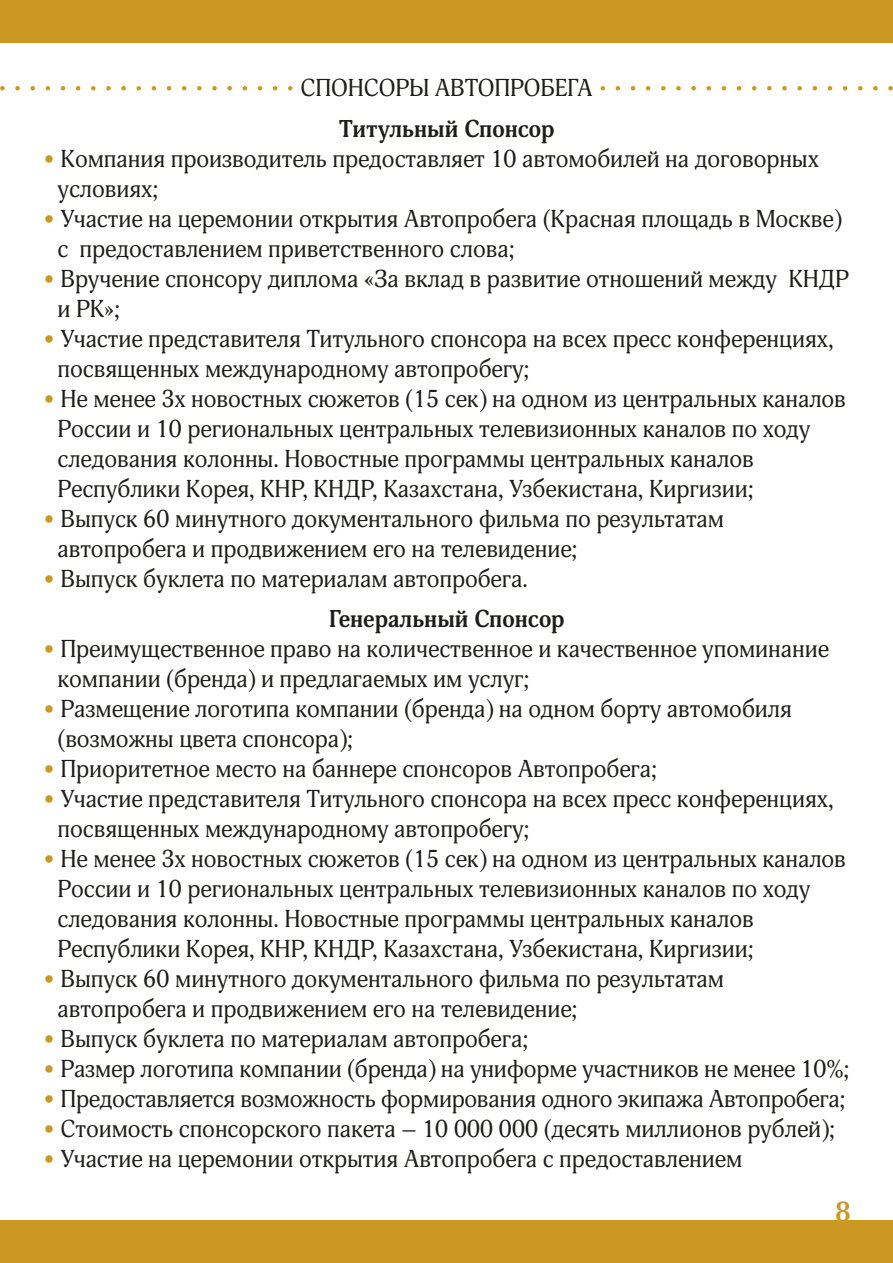
<style>
.page{position:relative;width:893px;height:1263px;background:#fff}
.page>*{position:absolute;margin:0;border:0;box-sizing:border-box;transform-origin:0 0}
.t1{font:700 27px "Adonis C";color:#cb9824}
.t2{font:24px/30px "Adonis C";color:#1d1d1b}
.t3{font:700 24px "Adonis C";color:#1d1d1b}
.s1{color:#cb9824}
.s2{font-weight:700}
</style>
<div class="page">
<div style="left:0;top:1220px;width:893px;height:43px;background:#cb9824"></div>
<div style="left:0;top:0;width:893px;height:43px;background:#cb9824"></div>
<svg style="left:2px;top:86px;width:276px;height:5px"></svg>
<svg style="left:618px;top:86px;width:275px;height:5px"></svg>
<p class="t2" style="left:300px;top:73px;width:294px">СПОНСОРЫ АВТОПРОБЕГА</p>
<p class="t3" style="left:338px;top:115px;width:218px">Титульный Спонсор</p>
<p class="t2" style="left:58px;top:144px;width:763px;text-indent:-15px"><span class="s1">•</span> Компания производитель предоставляет 10 автомобилей на договорных условиях;</p>
<p class="t2" style="left:58px;top:204px;width:785px;text-indent:-15px"><span class="s1">•</span> Участие на церемонии открытия Автопробега (Красная площадь в Москве) с предоставлением приветственного слова;</p>
<p class="t2" style="left:58px;top:264px;width:793px;text-indent:-15px"><span class="s1">•</span> Вручение спонсору диплома «За вклад в развитие отношений между КНДР и РК»;</p>
<p class="t2" style="left:58px;top:324px;width:777px;text-indent:-15px"><span class="s1">•</span> Участие представителя Титульного спонсора на всех пресс конференциях, посвященных международному автопробегу;</p>
<p class="t2" style="left:58px;top:384px;width:790px;text-indent:-15px"><span class="s1">•</span> Не менее 3х новостных сюжетов (15 сек) на одном из центральных каналов России и 10 региональных центральных телевизионных каналов по ходу следования колонны. Новостные программы центральных каналов Республики Корея, КНР, КНДР, Казахстана, Узбекистана, Киргизии;</p>
<p class="t2" style="left:58px;top:504px;width:668px;text-indent:-15px"><span class="s1">•</span> Выпуск 60 минутного документального фильма по результатам автопробега и продвижением его на телевидение;</p>
<p class="t2" style="left:328px;top:558px;width:238px;line-height:40.5px;text-indent:-286px"><span class="s1">•</span> Выпуск буклета по материалам автопробега.<br><span class="s2">Генеральный Спонсор</span></p>
<p class="t2" style="left:58px;top:634px;width:773px;text-indent:-15px"><span class="s1">•</span> Преимущественное право на количественное и качественное упоминание компании (бренда) и предлагаемых им услуг;</p>
<p class="t2" style="left:58px;top:694px;width:736px;text-indent:-15px"><span class="s1">•</span> Размещение логотипа компании (бренда) на одном борту автомобиля (возможны цвета спонсора);</p>
<p class="t2" style="left:43px;top:754px;width:617px"><span class="s1">•</span> Приоритетное место на баннере спонсоров Автопробега;</p>
<p class="t2" style="left:58px;top:784px;width:777px;text-indent:-15px"><span class="s1">•</span> Участие представителя Титульного спонсора на всех пресс конференциях, посвященных международному автопробегу;</p>
<p class="t2" style="left:58px;top:844px;width:790px;text-indent:-15px"><span class="s1">•</span> Не менее 3х новостных сюжетов (15 сек) на одном из центральных каналов России и 10 региональных центральных телевизионных каналов по ходу следования колонны. Новостные программы центральных каналов Республики Корея, КНР, КНДР, Казахстана, Узбекистана, Киргизии;</p>
<p class="t2" style="left:58px;top:964px;width:668px;text-indent:-15px"><span class="s1">•</span> Выпуск 60 минутного документального фильма по результатам автопробега и продвижением его на телевидение;</p>
<p class="t2" style="left:43px;top:1024px;width:488px"><span class="s1">•</span> Выпуск буклета по материалам автопробега;</p>
<p class="t2" style="left:43px;top:1054px;width:809px"><span class="s1">•</span> Размер логотипа компании (бренда) на униформе участников не менее 10%;</p>
<p class="t2" style="left:43px;top:1084px;width:806px"><span class="s1">•</span> Предоставляется возможность формирования одного экипажа Автопробега;</p>
<p class="t2" style="left:43px;top:1114px;width:795px"><span class="s1">•</span> Стоимость спонсорского пакета – 10 000 000 (десять миллионов рублей);</p>
<p class="t2" style="left:43px;top:1144px;width:701px"><span class="s1">•</span> Участие на церемонии открытия Автопробега с предоставлением</p>
<p class="t1" style="left:835px;top:1196px;width:17px">8</p>
</div>
